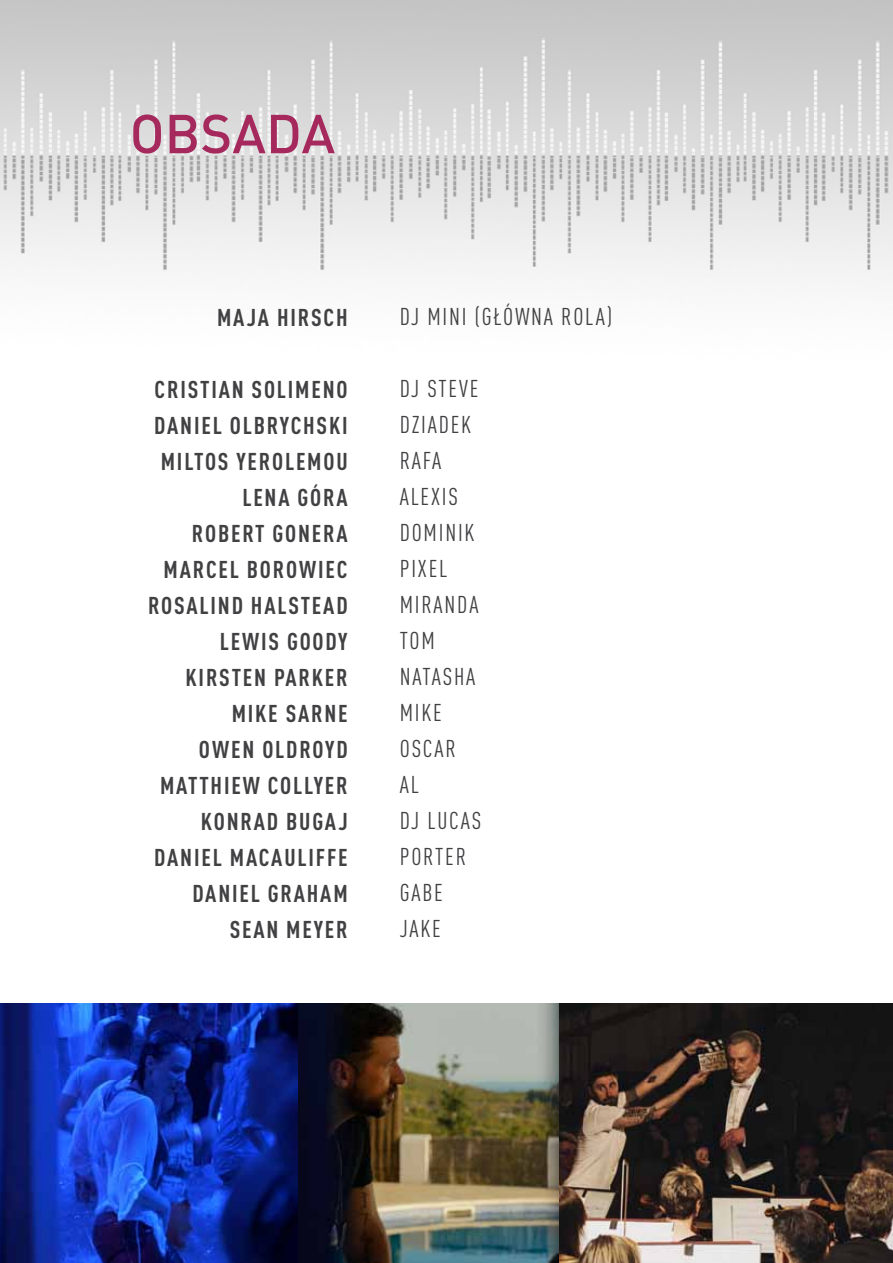
<style>
.page{position:relative;width:893px;height:1263px;background:#fff}
.page>*{position:absolute;margin:0;border:0;box-sizing:border-box;transform-origin:0 0}
.t1{font:500 54px "DIN Pl";color:#a5295d}
.t2{font:700 24px/36px "DIN Cond Pl";letter-spacing:.075em;color:#414042}
.t3{font:24px/36px "DIN Cond Pl";letter-spacing:.075em;color:#414042}
</style>
<div class="page">
<img style="left:0;top:0;width:893px;height:280px">
<img style="left:298px;top:1003px;width:595px;height:260px">
<img style="left:0;top:1003px;width:298px;height:260px">
<h1 class="t1" style="left:130px;top:99px;width:207px">OBSADA</h1>
<p class="t2" style="left:217px;top:298px;width:27px">MAJA</p>
<p class="t2" style="left:277px;top:298px;width:59px">HIRSCH</p>
<p class="t2" style="left:155px;top:370px;width:103px">CRISTIAN SOLIME</p>
<p class="t2" style="left:154px;top:370px;width:193px;text-indent:168px">NO<br>DANIEL OLBRYCHSKI<br>MILTO</p>
<p class="t2" style="left:218px;top:442px;width:26px">S YEROLEMOU</p>
<p class="t2" style="left:242px;top:478px;width:94px">LENAGÓRA</p>
<p class="t2" style="left:192px;top:514px;width:26px">ROBERTGO</p>
<p class="t2" style="left:298px;top:514px;width:24px">NERA</p>
<p class="t2" style="left:164px;top:550px;width:28px">MARCEL</p>
<p class="t2" style="left:247px;top:550px;width:25px">BOROWIEC</p>
<p class="t2" style="left:148px;top:586px;width:166px">ROSALI ND HALSTEAD</p>
<p class="t2" style="left:220px;top:622px;width:73px">LEWIS GOOD</p>
<p class="t2" style="left:338px;top:622px;width:11px">Y</p>
<p class="t2" style="left:186px;top:658px;width:112px;text-align:center">KIRSTEN PARKER<br>MIKESAR</p>
<p class="t2" style="left:324px;top:694px;width:22px">NE</p>
<p class="t2" style="left:199px;top:730px;width:89px">OWEN OLDRO</p>
<p class="t2" style="left:325px;top:730px;width:22px">YD</p>
<p class="t2" style="left:160px;top:766px;width:28px">MATTHIEW</p>
<p class="t2" style="left:268px;top:766px;width:69px">COLLYER</p>
<p class="t2" style="left:201px;top:802px;width:51px">KONRAD</p>
<p class="t2" style="left:286px;top:802px;width:51px">BUGAJ</p>
<p class="t2" style="left:154px;top:838px;width:104px">DANIEL MACAULIFFE</p>
<p class="t2" style="left:192px;top:874px;width:53px">DANIELGRAHAM</p>
<p class="t2" style="left:230px;top:910px;width:107px">SEAN MEYER</p>
<p class="t3" style="left:400px;top:298px;width:128px">DJ MINI (GŁÓWNARO</p>
<p class="t3" style="left:585px;top:298px;width:28px">LA)</p>
<p class="t3" style="left:400px;top:370px;width:77px">DJ STEVE<br>DZIADEK<br>RAFA<br>ALEXIS<br>DOMINIK<br>PIXEL<br>MIRANDA<br>TOM<br>NATAS</p>
<p class="t3" style="left:454px;top:658px;width:22px">HA</p>
<p class="t3" style="left:400px;top:694px;width:33px">MIKE<br>OSCAR<br>AL<br>DJ LUCAS<br>PORTER<br>GABE<br>JAKE</p>
</div>
